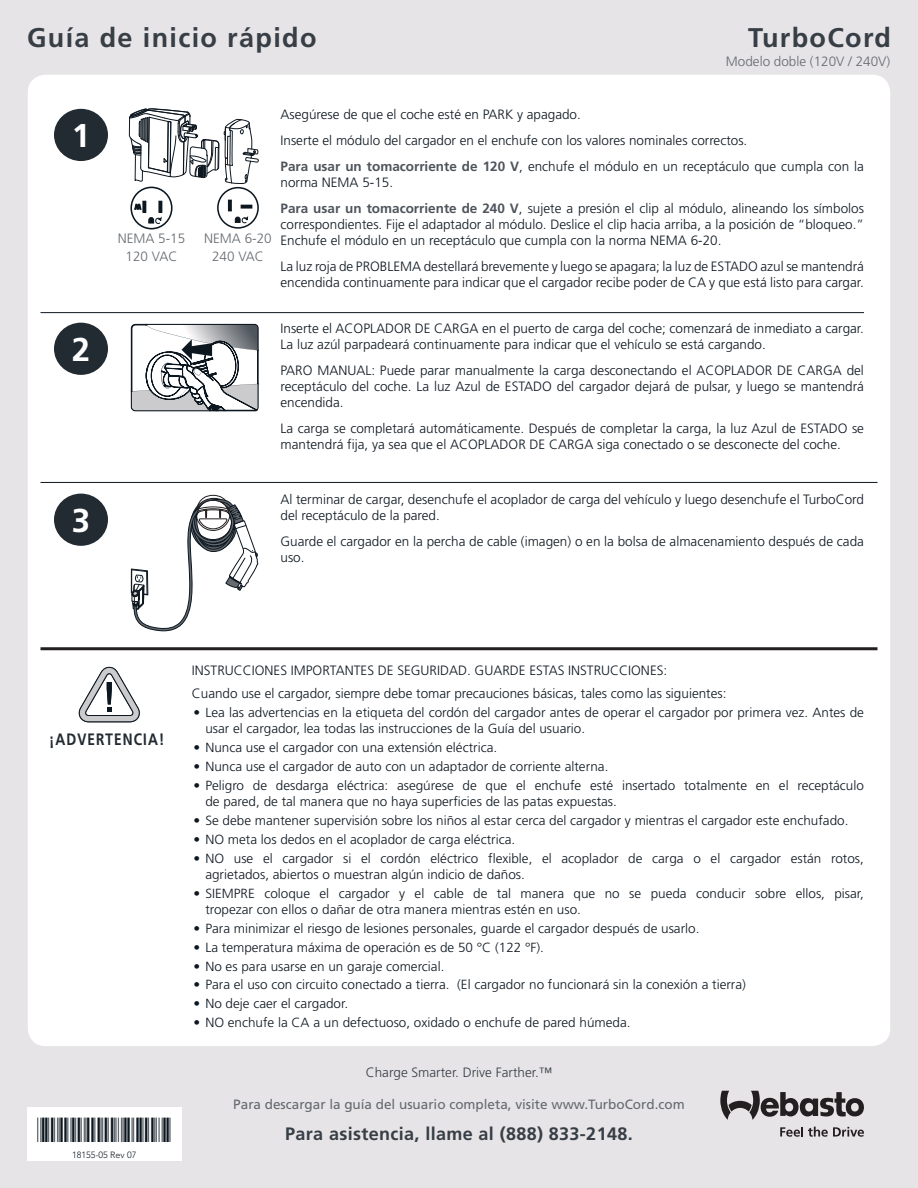
<style>
.page{position:relative;width:918px;height:1188px;background:#e6e4e6}
.page>*{position:absolute;margin:0;border:0;box-sizing:border-box;transform-origin:0 0}
.Body{font:700 33px "Frutiger";color:#fff}
.Body-2{font:700 27px "Frutiger";letter-spacing:.05em;color:#373e46}
.body{font:700 18px "Frutiger";letter-spacing:.02em;color:#373e46}
.body-2{font:700 16.5px "Frutiger";color:#222a32;scale:.84 1}
.Body-3{font:300 13.5px/16.2px "Frutiger";color:#0d1720}
.warning_first_line{font:300 13.5px "Frutiger";color:#0d1720}
.site_link{font:13.5px "Frutiger";color:#656a70}
.Body-4{font:300 13.5px "Frutiger";color:#656a70}
.body-3{font:300 13.5px "Frutiger";color:#373e46}
.body-4{font:300 13.5px "Frutiger";color:#656a70}
.t1{font:300 13.2px/16.2px "Frutiger";color:#0d1720}
.Fine_Print{font:300 9px "Avenir LT Std";color:#0d1720}
.s1{font-weight:700;color:#4e545b}
</style>
<div class="page">
<div style="left:28px;top:75px;width:862px;height:971px;background:#fff;border-radius:18px"></div>
<svg style="left:780px;top:1127px;width:84px;height:10px"></svg>
<svg style="left:720px;top:1091px;width:144px;height:29px;background:#918e90"></svg>
<svg style="left:78px;top:667px;width:62px;height:56px"></svg>
<div style="left:54px;top:109px;width:54px;height:52px;background:#222a32;border-radius:50%"></div>
<div style="left:54px;top:323px;width:54px;height:52px;background:#222a32;border-radius:50%"></div>
<div style="left:54px;top:494px;width:54px;height:52px;background:#222a32;border-radius:50%"></div>
<svg style="left:131px;top:324px;width:128px;height:87px"></svg>
<div style="left:217px;top:187px;width:42px;height:42px;border:2px solid #0d1720;border-radius:50%"></div>
<svg style="left:228px;top:200px;width:24px;height:24px"></svg>
<svg style="left:131px;top:494px;width:127px;height:138px"></svg>
<hr style="left:40px;top:482px;width:838px;height:1px;background:#0d1720">
<hr style="left:40px;top:312px;width:824px;height:1px;background:#0d1720">
<div style="left:130px;top:187px;width:43px;height:42px;border:2px solid #0d1720;border-radius:50%"></div>
<svg style="left:134px;top:197px;width:28px;height:28px"></svg>
<svg style="left:129px;top:108px;width:130px;height:76px"></svg>
<div style="left:27px;top:1108px;width:154px;height:53px;background:#fff"></div>
<hr style="left:40px;top:647px;width:838px;height:3px;background:#231f20">
<p class="Body-2" style="left:27px;top:22px;width:291px">Guía de inicio rápido</p>
<p class="Body-2" style="left:748px;top:22px;width:144px">TurboCord</p>
<p class="Body-4" style="left:726px;top:54px;width:166px">Modelo doble (120V / 240V)</p>
<p class="Body" style="left:72px;top:116px;width:20px">1</p>
<p class="Body" style="left:72px;top:330px;width:20px">2</p>
<p class="Body" style="left:72px;top:501px;width:20px">3</p>
<p class="body-4" style="left:118px;top:231px;width:69px">NEMA 5-15</p>
<p class="body-4" style="left:126px;top:249px;width:53px">120 VAC</p>
<p class="Body-4" style="left:204px;top:231px;width:69px">NEMA 6-20</p>
<p class="Body-4" style="left:212px;top:249px;width:53px">240 VAC</p>
<p class="Body-3" style="left:281px;top:106px;width:302px">Asegúrese de que el coche esté en PARK y apagado.</p>
<p class="Body-3" style="left:281px;top:132px;width:468px">Inserte el módulo del cargador en el enchufe con los valores nominales correctos.</p>
<p class="Body-3" style="left:281px;top:158px;width:585px"><span class="s1">Para usar un tomacorriente de 120 V</span>, enchufe el módulo en un receptáculo que cumpla con la norma NEMA 5-15.</p>
<p class="Body-3" style="left:281px;top:200px;width:585px;text-align:justify"><span class="s1">Para usar un tomacorriente de 240 V</span>, sujete a presión el clip al módulo, alineando los símbolos correspondientes. Fije el adaptador al módulo. Deslice el clip hacia arriba, a la posición de “bloqueo.” Enchufe el módulo en un receptáculo que cumpla con la norma NEMA 6-20.</p>
<p class="Body-3" style="left:281px;top:259px;width:585px">La luz roja de PROBLEMA destellará brevemente y luego se apagara; la luz de ESTADO azul se mantendrá encendida continuamente para indicar que el cargador recibe poder de CA y que está listo para cargar.</p>
<p class="Body-3" style="left:281px;top:320px;width:585px">Inserte el ACOPLADOR DE CARGA en el puerto de carga del coche; comenzará de inmediato a cargar.<br>La luz azúl parpadeará continuamente para indicar que el vehículo se está cargando.</p>
<p class="Body-3" style="left:281px;top:362px;width:585px;text-align:justify">PARO MANUAL: Puede parar manualmente la carga desconectando el ACOPLADOR DE CARGA del receptáculo del coche. La luz Azul de ESTADO del cargador dejará de pulsar, y luego se mantendrá encendida.</p>
<p class="Body-3" style="left:281px;top:421px;width:585px">La carga se completará automáticamente. Después de completar la carga, la luz Azul de ESTADO se mantendrá fija, ya sea que el ACOPLADOR DE CARGA siga conectado o se desconecte del coche.</p>
<p class="Body-3" style="left:281px;top:492px;width:585px">Al terminar de cargar, desenchufe el acoplador de carga del vehículo y luego desenchufe el TurboCord del receptáculo de la pared.</p>
<p class="Body-3" style="left:281px;top:534px;width:585px">Guarde el cargador en la percha de cable (imagen) o en la bolsa de almacenamiento después de cada uso.</p>
<p class="body-2" style="left:49px;top:730px;width:139px">¡ADVERTENCIA!</p>
<p class="Fine_Print" style="left:72px;top:1150px;width:66px">18155-05 Rev 07</p>
<p class="warning_first_line" style="left:192px;top:663px;width:477px">INSTRUCCIONES IMPORTANTES DE SEGURIDAD. GUARDE ESTAS INSTRUCCIONES:</p>
<p class="warning_first_line" style="left:192px;top:686px;width:536px">Cuando use el cargador, siempre debe tomar precauciones básicas, tales como las siguientes:</p>
<p class="t1" style="left:205px;top:704px;width:660px;text-indent:-12px">• Lea las advertencias en la etiqueta del cordón del cargador antes de operar el cargador por primera vez. Antes de usar el cargador, lea todas las instrucciones de la Guía del usuario.</p>
<p class="t1" style="left:193px;top:739px;width:305px">• Nunca use el cargador con una extensión eléctrica.</p>
<p class="t1" style="left:193px;top:758px;width:417px">• Nunca use el cargador de auto con un adaptador de corriente alterna.</p>
<p class="t1" style="left:205px;top:777px;width:660px;text-indent:-12px">• Peligro de desdarga eléctrica: asegúrese de que el enchufe esté insertado totalmente en el receptáculo de pared, de tal manera que no haya superficies de las patas expuestas.</p>
<p class="t1" style="left:193px;top:812px;width:657px">• Se debe mantener supervisión sobre los niños al estar cerca del cargador y mientras el cargador este enchufado.</p>
<p class="t1" style="left:193px;top:831px;width:323px">• NO meta los dedos en el acoplador de carga eléctrica.</p>
<p class="t1" style="left:205px;top:850px;width:660px;text-indent:-12px">• NO use el cargador si el cordón eléctrico flexible, el acoplador de carga o el cargador están rotos, agrietados, abiertos o muestran algún indicio de daños.</p>
<p class="t1" style="left:205px;top:885px;width:660px;text-indent:-12px">• SIEMPRE coloque el cargador y el cable de tal manera que no se pueda conducir sobre ellos, pisar, tropezar con ellos o dañar de otra manera mientras estén en uso.</p>
<p class="t1" style="left:193px;top:920px;width:508px">• Para minimizar el riesgo de lesiones personales, guarde el cargador después de usarlo.</p>
<p class="t1" style="left:193px;top:939px;width:352px">• La temperatura máxima de operación es de 50 °C (122 °F).</p>
<p class="t1" style="left:193px;top:958px;width:253px">• No es para usarse en un garaje comercial.</p>
<p class="t1" style="left:193px;top:977px;width:554px">• Para el uso con circuito conectado a tierra. (El cargador no funcionará sin la conexión a tierra)</p>
<p class="t1" style="left:193px;top:996px;width:156px">• No deje caer el cargador.</p>
<p class="t1" style="left:193px;top:1015px;width:439px">• NO enchufe la CA a un defectuoso, oxidado o enchufe de pared húmeda.</p>
<p class="body-3" style="left:366px;top:1065px;width:188px">Charge Smarter. Drive Farther.™</p>
<p class="site_link" style="left:233px;top:1096px;width:453px">Para descargar la guía del usuario completa, visite www.TurboCord.com</p>
<p class="body" style="left:285px;top:1124px;width:349px">Para asistencia, llame al (888) 833-2148.</p>
</div>
